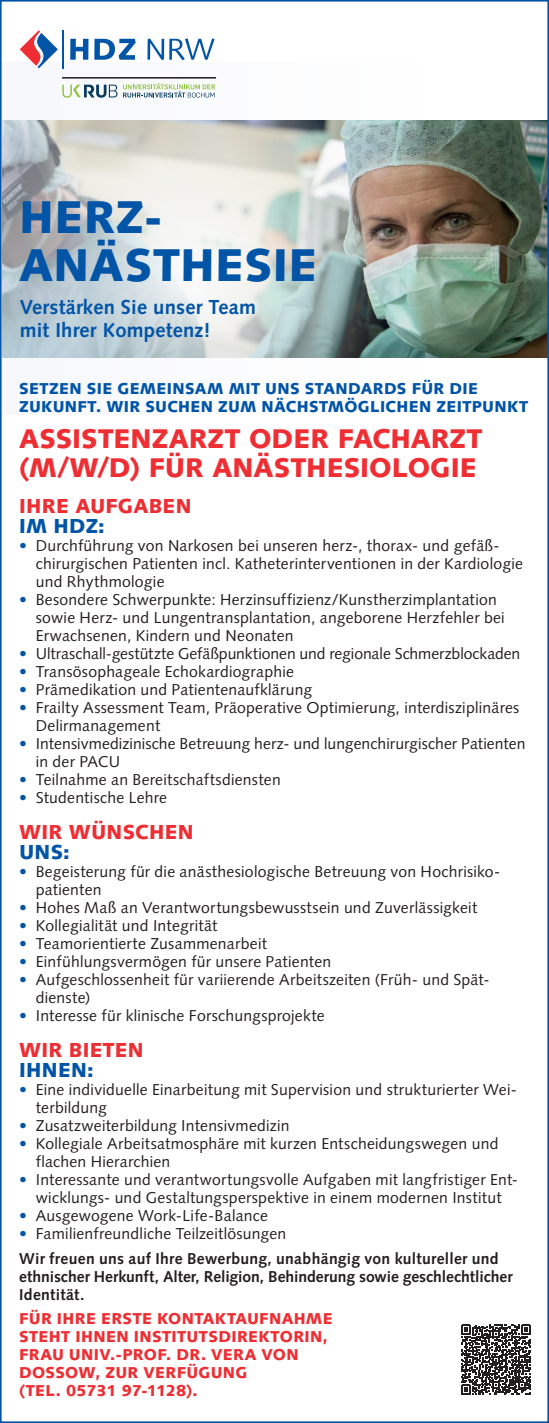
<style>
.page{position:relative;width:549px;height:1423px;background:#fff}
.page>*{position:absolute;margin:0;border:0;box-sizing:border-box;transform-origin:0 0}
.t1{font:900 45.9px/48.6px "Syntax";letter-spacing:.01em;color:#0154a6}
.t2{font:900 27px/29.2px "Syntax";color:#ee2e33}
.t3{font:700 20.25px/22.3px "Syntax";letter-spacing:.01em;color:#0154a6}
.t4{font:900 20.25px "Syntax";letter-spacing:.015em;color:#ee2e33}
.t5{font:900 20.25px "Syntax";letter-spacing:.015em;color:#0154a6}
.t6{font:15.75px/18px "Syntax";letter-spacing:.015em;color:#231f20}
.t7{font:700 15.75px/24.8px "Syntax";letter-spacing:.01em;color:#231f20}
.t8{font:900 15.75px/18px "Syntax";letter-spacing:.025em;color:#ee2e33}
.t9{font:900 15.75px/18px "Syntax";letter-spacing:.025em;color:#0154a6}
.t10{font:15.75px "Syntax";letter-spacing:-.005em;color:#231f20}
.s1{color:#0154a6}
.s2{font-weight:400;color:#0154a6}
.s3{font-weight:400}
</style>
<div class="page">
<img style="left:419px;top:120px;width:127px;height:237px">
<svg style="left:461px;top:1324px;width:69px;height:70px"></svg>
<svg style="left:3px;top:62px;width:416px;height:296px"></svg>
<svg style="left:70px;top:39px;width:18px;height:21px"></svg>
<svg style="left:94px;top:39px;width:42px;height:21px"></svg>
<svg style="left:147px;top:38px;width:67px;height:22px"></svg>
<hr style="left:62px;top:30px;width:1px;height:38px;background:#0154a6">
<svg style="left:20px;top:30px;width:38px;height:38px"></svg>
<hr style="left:62px;top:77px;width:154px;height:2px;background:#231f20">
<svg style="left:62px;top:85px;width:55px;height:13px"></svg>
<svg style="left:123px;top:83px;width:92px;height:15px"></svg>
<h1 class="t1" style="left:19px;top:193px;width:300px">HERZ-<br>ANÄSTHESIE</h1>
<p class="t3" style="left:20px;top:296px;width:238px">Verstärken Sie unser Team mit Ihrer Kompetenz!</p>
<p class="t9" style="left:19px;top:379px;width:510px">SETZEN SIE GEMEINSAM MIT UNS STANDARDS FÜR DIE<br>ZUKUNFT. WIR SUCHEN ZUM NÄCHSTMÖGLICHEN ZEITPUNKT</p>
<h2 class="t2" style="left:19px;top:424px;width:464px">ASSISTENZARZT ODER FACHARZT (M/W/D) FÜR ANÄSTHESIOLOGIE</h2>
<p class="t4" style="left:19px;top:493px;width:174px">IHRE AUFGABEN</p>
<p class="t5" style="left:19px;top:514px;width:87px">IM HDZ:</p>
<p class="t6" style="left:36px;top:536px;width:488px;text-indent:-17px"><span class="s1">•</span> Durchführung von Narkosen bei unseren herz-, thorax- und gefäß&shy;chirurgischen Patienten incl. Katheterinterventionen in der Kardiologie und Rhythmologie</p>
<p class="t6" style="left:36px;top:590px;width:470px;text-indent:-17px"><span class="s1">•</span> Besondere Schwerpunkte: Herzinsuffizienz/Kunstherzimplantation sowie Herz- und Lungentransplantation, angeborene Herzfehler bei<br>Erwachsenen, Kindern und Neonaten</p>
<p class="t10" style="left:19px;top:644px;width:502px"><span class="s1">•</span> Ultraschall-gestützte Gefäßpunktionen und regionale Schmerzblockaden</p>
<p class="t6" style="left:19px;top:662px;width:276px"><span class="s1">•</span> Transösophageale Echokardiographie</p>
<p class="t6" style="left:19px;top:680px;width:294px"><span class="s1">•</span> Prämedikation und Patientenaufklärung</p>
<p class="t6" style="left:36px;top:698px;width:485px;text-indent:-17px"><span class="s1">•</span> Frailty Assessment Team, Präoperative Optimierung, interdisziplinäres<br>Delirmanagement</p>
<p class="t6" style="left:36px;top:734px;width:491px;text-indent:-17px"><span class="s1">•</span> Intensivmedizinische Betreuung herz- und lungenchirurgischer Patienten in der PACU</p>
<p class="t6" style="left:19px;top:770px;width:263px"><span class="s1">•</span> Teilnahme an Bereitschaftsdiensten</p>
<p class="t6" style="left:19px;top:788px;width:149px"><span class="s1">•</span> Studentische Lehre</p>
<p class="t4" style="left:19px;top:819px;width:176px">WIR WÜNSCHEN</p>
<p class="t5" style="left:19px;top:839px;width:52px">UNS:</p>
<p class="t6" style="left:36px;top:862px;width:466px;text-indent:-17px"><span class="s1">•</span> Begeisterung für die anästhesiologische Betreuung von Hochrisiko&shy;patienten</p>
<p class="t6" style="left:19px;top:898px;width:459px"><span class="s1">•</span> Hohes Maß an Verantwortungsbewusstsein und Zuverlässigkeit</p>
<p class="t6" style="left:19px;top:916px;width:200px"><span class="s1">•</span> Kollegialität und Integrität</p>
<p class="t6" style="left:19px;top:934px;width:249px"><span class="s1">•</span> Teamorientierte Zusammenarbeit</p>
<p class="t6" style="left:19px;top:952px;width:313px"><span class="s1">•</span> Einfühlungsvermögen für unsere Patienten</p>
<p class="t6" style="left:36px;top:970px;width:455px;text-indent:-17px"><span class="s1">•</span> Aufgeschlossenheit für variierende Arbeitszeiten (Früh- und Spät&shy;dienste)</p>
<p class="t6" style="left:19px;top:1006px;width:307px"><span class="s1">•</span> Interesse für klinische Forschungsprojekte</p>
<p class="t4" style="left:19px;top:1037px;width:126px">WIR BIETEN</p>
<p class="t5" style="left:19px;top:1057px;width:76px">IHNEN:</p>
<p class="t6" style="left:36px;top:1080px;width:482px;text-indent:-17px"><span class="s1">•</span> Eine individuelle Einarbeitung mit Supervision und strukturierter Wei&shy;terbildung</p>
<p class="t6" style="left:19px;top:1116px;width:272px"><span class="s1">•</span> Zusatzweiterbildung Intensivmedizin</p>
<p class="t6" style="left:36px;top:1134px;width:464px;text-indent:-17px"><span class="s1">•</span> Kollegiale Arbeitsatmosphäre mit kurzen Entscheidungswegen und flachen Hierarchien</p>
<p class="t6" style="left:19px;top:1170px;width:500px;text-align:center"><span class="s1">•</span> Interessante und verantwortungsvolle Aufgaben mit langfristiger Ent&shy;wicklungs- und Gestaltungsperspektive in einem modernen Institut</p>
<p class="t6" style="left:19px;top:1206px;width:250px"><span class="s1">•</span> Ausgewogene Work-Life-Balance</p>
<p class="t7" style="left:19px;top:1221px;width:481px"><span class="s2">•</span> <span class="s3">Familienfreundliche Teilzeitlösungen<br></span>Wir freuen uns auf Ihre Bewerbung, unabhängig von kultureller und</p>
<p class="t7" style="left:19px;top:1267px;width:495px;line-height:18px">ethnischer Herkunft, Alter, Religion, Behinderung sowie geschlechtlicher<br>Identität.</p>
<p class="t8" style="left:19px;top:1309px;width:315px">FÜR IHRE ERSTE KONTAKTAUFNAHME<br>STEHT IHNEN INSTITUTSDIREKTORIN,<br>FRAU UNIV.-PROF. DR. VERA VON<br>DOSSOW, ZUR VERFÜGUNG<br>(TEL. 05731 97-1128).</p>
</div>
